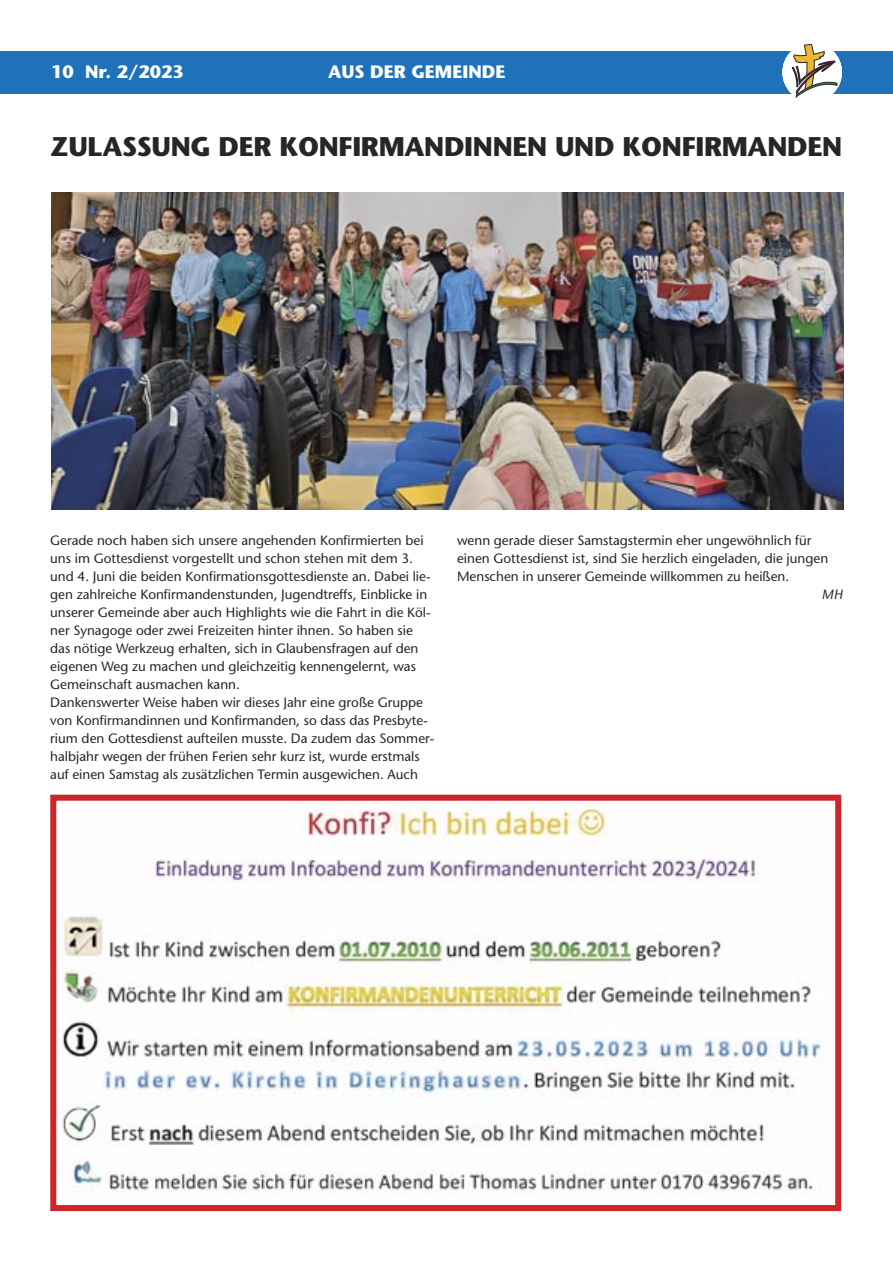
<style>
.page{position:relative;width:893px;height:1263px;background:#fff}
.page>*{position:absolute;margin:0;border:0;box-sizing:border-box;transform-origin:0 0}
.t1{font:700 27px "Stone Sans";letter-spacing:-.01em;color:#272526}
.t2{font:700 18px "Stone Sans";color:#fff}
.t3{font:13.5px/18px "Stone Sans";color:#272526}
.t4{font:italic 13.5px "Stone Sans";color:#272526}
</style>
<div class="page">
<div style="left:0;top:51px;width:893px;height:43px;background:#1f71b9"></div>
<div style="left:782px;top:43px;width:60px;height:59px;background:#fff;border-radius:50%"></div>
<svg style="left:792px;top:44px;width:45px;height:54px"></svg>
<img style="left:51px;top:192px;width:792px;height:317px">
<img style="left:60px;top:802px;width:762px;height:390px">
<div style="left:50px;top:795px;width:791px;height:416px;border:6px solid #cc262a"></div>
<p class="t2" style="left:51px;top:65px;width:134px">10 Nr. 2/2023</p>
<p class="t2" style="left:328px;top:65px;width:179px">AUS DER GEMEINDE</p>
<p class="t1" style="left:50px;top:136px;width:793px">ZULASSUNG DER KONFIRMANDINNEN UND KONFIRMANDEN</p>
<p class="t3" style="left:50px;top:533px;width:382px">Gerade noch haben sich unsere angehenden Konfirmierten bei uns im Gottesdienst vorgestellt und schon stehen mit dem 3. und 4. Juni die beiden Konfirmationsgottesdienste an. Dabei lie&shy;gen zahlreiche Konfirmandenstunden, Jugendtreffs, Einblicke in unserer Gemeinde aber auch Highlights wie die Fahrt in die Köl&shy;ner Synagoge oder zwei Freizeiten hinter ihnen. So haben sie das nötige Werkzeug erhalten, sich in Glaubensfragen auf den eigenen Weg zu machen und gleichzeitig kennengelernt, was Gemeinschaft ausmachen kann.</p>
<p class="t3" style="left:50px;top:695px;width:386px">Dankenswerter Weise haben wir dieses Jahr eine große Gruppe von Konfirmandinnen und Konfirmanden, so dass das Presbyte&shy;rium den Gottesdienst aufteilen musste. Da zudem das Sommer&shy;halbjahr wegen der frühen Ferien sehr kurz ist, wurde erstmals auf einen Samstag als zusätzlichen Termin ausgewichen. Auch</p>
<p class="t3" style="left:457px;top:532px;width:373px">wenn gerade dieser Samstagstermin eher ungewöhnlich für einen Gottesdienst ist, sind Sie herzlich eingeladen, die jungen<br>Menschen in unserer Gemeinde willkommen zu heißen.</p>
<p class="t4" style="left:822px;top:589px;width:22px">MH</p>
</div>
